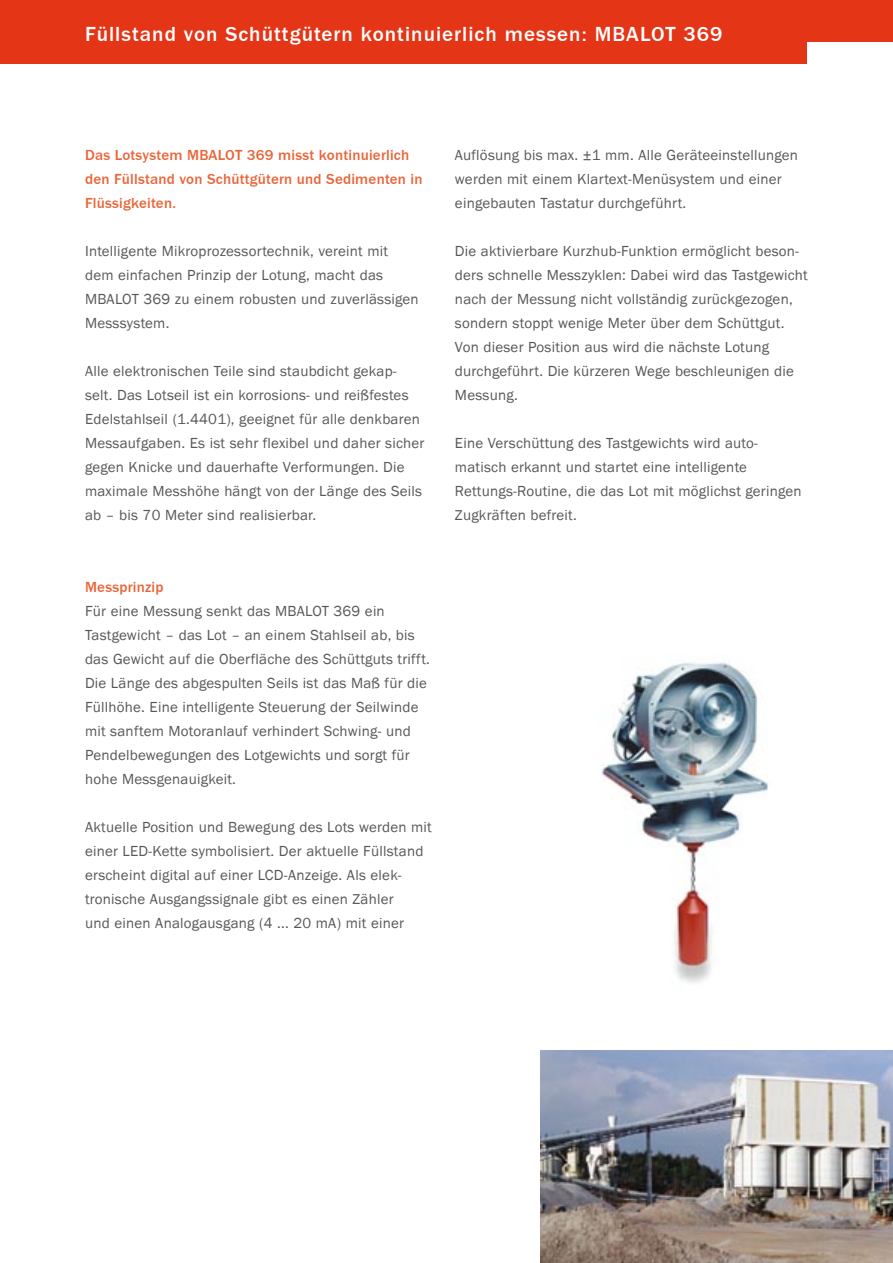
<style>
.page{position:relative;width:893px;height:1263px;background:#fff}
.page>*{position:absolute;margin:0;border:0;box-sizing:border-box;transform-origin:0 0}
.t1{font:500 21px "SICK Franklin";letter-spacing:.05em;color:#fff}
.t2{font:15px/24px "SICK Franklin";letter-spacing:.015em;color:#58585a}
.t3{font:500 15px/24px "SICK Franklin";letter-spacing:.015em;color:#ea6539}
</style>
<div class="page">
<div style="left:0;top:0;width:893px;height:64px;background:#e53517"></div>
<div style="left:808px;top:43px;width:85px;height:59px;background:#fff"></div>
<img style="left:601px;top:662px;width:167px;height:321px">
<img style="left:540px;top:1050px;width:353px;height:213px">
<h1 class="t1" style="left:85px;top:21px;width:639px">Füllstand von Schüttgütern kontinuierlich messen: MBALOT 369</h1>
<p class="t3" style="left:85px;top:143px;width:339px">Das Lotsystem MBALOT 369 misst kontinuierlich den Füllstand von Schüttgütern und Sedimenten in<br>Flüssigkeiten.</p>
<p class="t2" style="left:85px;top:239px;width:335px">Intelligente Mikroprozessortechnik, vereint mit dem einfachen Prinzip der Lotung, macht das MBALOT 369 zu einem robusten und zuverlässigen Messsystem.</p>
<p class="t2" style="left:85px;top:359px;width:341px">Alle elektronischen Teile sind staubdicht gekap&shy;selt. Das Lotseil ist ein korrosions- und reißfestes Edelstahlseil (1.4401), geeignet für alle denkbaren Messaufgaben. Es ist sehr flexibel und daher sicher gegen Knicke und dauerhafte Verformungen. Die maximale Messhöhe hängt von der Länge des Seils ab – bis 70 Meter sind realisierbar.</p>
<p class="t2" style="left:455px;top:143px;width:344px">Auflösung bis max. ±1 mm. Alle Geräteeinstellungen werden mit einem Klartext-Menüsystem und einer eingebauten Tastatur durchgeführt.</p>
<p class="t2" style="left:455px;top:239px;width:354px">Die aktivierbare Kurzhub-Funktion ermöglicht beson&shy;ders schnelle Messzyklen: Dabei wird das Tastgewicht nach der Messung nicht vollständig zurückgezogen, sondern stoppt wenige Meter über dem Schüttgut.<br>Von dieser Position aus wird die nächste Lotung durchgeführt. Die kürzeren Wege beschleunigen die Messung.</p>
<p class="t2" style="left:455px;top:431px;width:348px">Eine Verschüttung des Tastgewichts wird auto&shy;matisch erkannt und startet eine intelligente Rettungs-Routine, die das Lot mit möglichst geringen Zugkräften befreit.</p>
<p class="t3" style="left:85px;top:575px;width:80px">Messprinzip</p>
<p class="t2" style="left:85px;top:599px;width:346px">Für eine Messung senkt das MBALOT 369 ein Tastgewicht – das Lot – an einem Stahlseil ab, bis das Gewicht auf die Oberfläche des Schüttguts trifft.<br>Die Länge des abgespulten Seils ist das Maß für die Füllhöhe. Eine intelligente Steuerung der Seilwinde mit sanftem Motoranlauf verhindert Schwing- und Pendelbewegungen des Lotgewichts und sorgt für hohe Messgenauigkeit.</p>
<p class="t2" style="left:85px;top:815px;width:348px">Aktuelle Position und Bewegung des Lots werden mit einer LED-Kette symbolisiert. Der aktuelle Füllstand erscheint digital auf einer LCD-Anzeige. Als elek&shy;tronische Ausgangssignale gibt es einen Zähler<br>und einen Analogausgang (4 ... 20 mA) mit einer</p>
</div>
